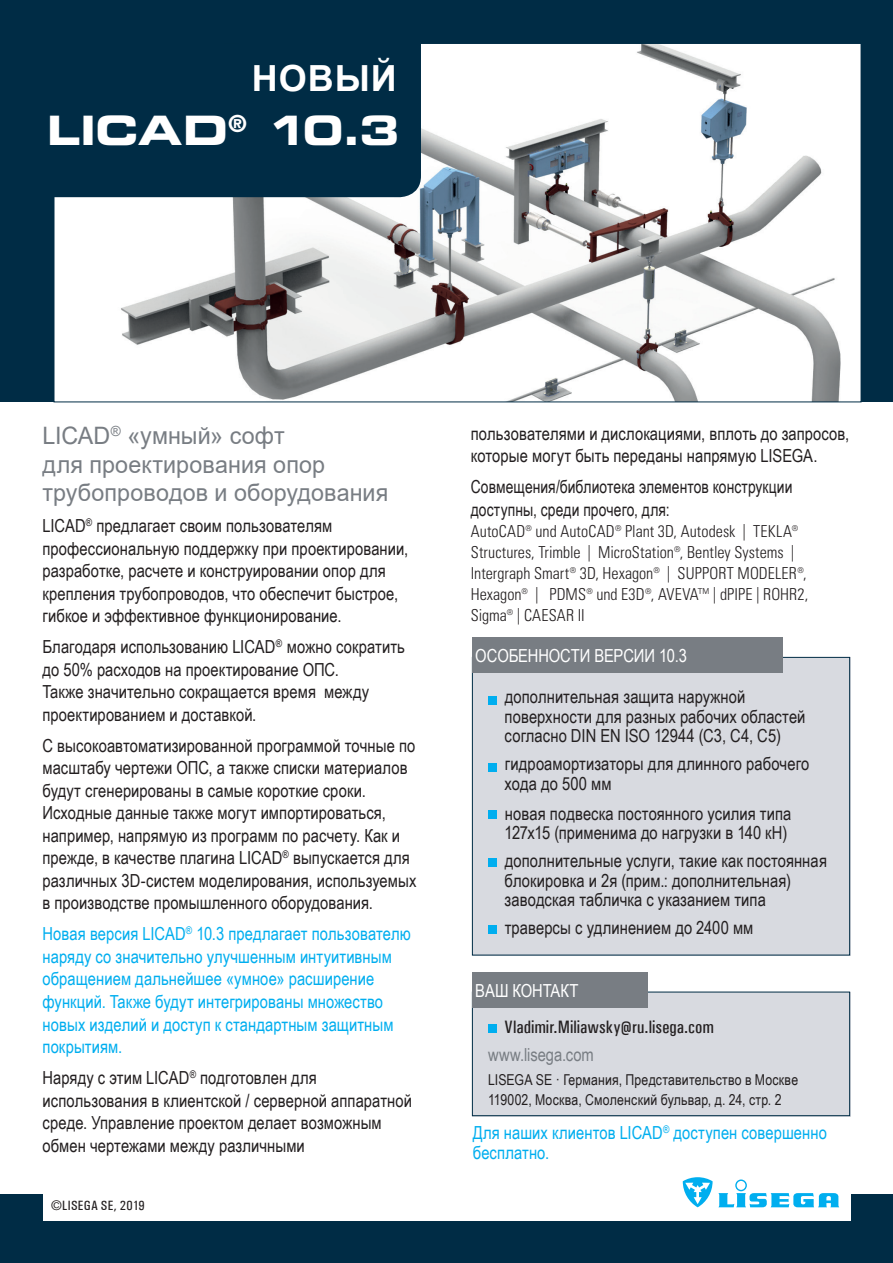
<style>
.page{position:relative;width:893px;height:1263px;background:#fff}
.page>*{position:absolute;margin:0;border:0;box-sizing:border-box;transform-origin:0 0}
.t1{font:40.5px "Eurostile LT Std Bold Ex 2";letter-spacing:-.01em;color:#fff}
.t2{font:700 36px "Arial";letter-spacing:.025em;color:#fff}
.t3{font:24px/28.5px "Arial";letter-spacing:.005em;color:#787d83}
.t4{font:18px/22.5px "Arial Narrow";letter-spacing:.005em;color:#231f20}
.t5{font:18px/22.5px "Arial Narrow";letter-spacing:.005em;color:#00aeef}
.t6{font:18px/22.5px "Arial Narrow";letter-spacing:.005em;color:#231f20;scale:.94 1}
.t7{font:500 condensed 18px "Univers";letter-spacing:.005em;color:#231f20}
.t8{font:18px "Arial Narrow";letter-spacing:-.005em;color:#fff}
.t9{font:18px "Arial Narrow";letter-spacing:-.005em;color:#787d83}
.t10{font:300 condensed 16.5px/21px "Univers LT Pro";letter-spacing:.005em;color:#231f20}
.t11{font:15px/19.5px "Arial Narrow";letter-spacing:.01em;color:#231f20}
.t12{font:500 condensed 13.5px "Univers";letter-spacing:.025em;color:#231f20}
.s1{font-family:"Meta LISEGA Normal Normal";font-weight:400;font-stretch:normal}
.s2{font-size:16.5px}
</style>
<div class="page">
<div style="left:0;top:1px;width:893px;height:401px;background:#002c45"></div>
<div style="left:0;top:1194px;width:893px;height:69px;background:#002c45"></div>
<div style="left:43px;top:1189px;width:807px;height:31px;background:#fff"></div>
<svg style="left:683px;top:1177px;width:156px;height:30px"></svg>
<div style="left:472px;top:992px;width:378px;height:124px;background:#d8dae0"></div>
<div style="left:472px;top:992px;width:378px;height:124px;border:1px solid #002c45"></div>
<div style="left:488px;top:1024px;width:9px;height:9px;background:#00aeef"></div>
<div style="left:472px;top:972px;width:176px;height:36px;background:#787d83"></div>
<div style="left:472px;top:657px;width:378px;height:298px;background:#d8dae0"></div>
<div style="left:488px;top:696px;width:9px;height:9px;background:#00aeef"></div>
<div style="left:488px;top:763px;width:9px;height:9px;background:#00aeef"></div>
<div style="left:488px;top:811px;width:9px;height:8px;background:#00aeef"></div>
<div style="left:488px;top:858px;width:9px;height:9px;background:#00aeef"></div>
<div style="left:488px;top:925px;width:9px;height:9px;background:#00aeef"></div>
<div style="left:472px;top:638px;width:310px;height:35px;background:#787d83"></div>
<img style="left:56px;top:45px;width:803px;height:355px">
<svg style="left:56px;top:45px;width:365px;height:152px"></svg>
<h2 class="t2" style="left:252px;top:53px;width:146px">НОВЫЙ</h2>
<h1 class="t1" style="left:47px;top:102px;width:354px">LICAD<sup>®</sup> 10.3</h1>
<h3 class="t3" style="left:43px;top:421px;width:347px">LICAD<sup>®</sup> «умный» софт<br>для проектирования опор трубопроводов и оборудования</h3>
<p class="t4" style="left:43px;top:514px;width:367px">LICAD<sup>®</sup> предлагает своим пользователям профессиональную поддержку при проектировании, разработке, расчете и конструировании опор для крепления трубопроводов, что обеспечит быстрое, гибкое и эффективное функционирование.</p>
<p class="t4" style="left:43px;top:635px;width:364px">Благодаря использованию LICAD<sup>®</sup> можно сократить до 50% расходов на проектирование ОПС.<br>Также значительно сокращается время между проектированием и доставкой.</p>
<p class="t4" style="left:43px;top:734px;width:375px">С высокоавтоматизированной программой точные по масштабу чертежи ОПС, а также списки материалов будут сгенерированы в самые короткие сроки.<br>Исходные данные также могут импортироваться, например, напрямую из программ по расчету. Как и прежде, в качестве плагина LICAD<sup>®</sup> выпускается для различных 3D-систем моделирования, используемых в производстве промышленного оборудования.</p>
<p class="t5" style="left:43px;top:922px;width:370px">Новая версия LICAD<sup>®</sup> 10.3 предлагает пользователю наряду со значительно улучшенным интуитивным обращением дальнейшее «умное» расширение функций. Также будут интегрированы множество новых изделий и доступ к стандартным защитным покрытиям.</p>
<p class="t4" style="left:43px;top:1066px;width:371px">Наряду с этим LICAD<sup>®</sup> подготовлен для использования в клиентской / серверной аппаратной среде. Управление проектом делает возможным обмен чертежами между различными</p>
<p class="t12" style="left:51px;top:1198px;width:95px"><span class="s1">©</span>LISEGA SE, 2019</p>
<p class="t4" style="left:471px;top:421px;width:380px">пользователями и дислокациями, вплоть до запросов, которые могут быть переданы напрямую LISEGA.</p>
<p class="t6" style="left:471px;top:475px;width:344px">Совмещения/библиотека элементов конструкции доступны, среди прочего, для:</p>
<p class="t10" style="left:471px;top:519px;width:339px">AutoCAD® und AutoCAD® Plant 3D, Autodesk | TEKLA® Structures, Trimble | MicroStation®, Bentley Systems | Intergraph Smart® 3D, Hexagon® | SUPPORT MODELER®, Hexagon® | PDMS® und E3D®, AVEVA™ | dPIPE | ROHR2, Sigma® | CAESAR II</p>
<p class="t8" style="left:475px;top:642px;width:213px">ОСОБЕННОСТИ ВЕРСИИ 10.3</p>
<p class="t4" style="left:505px;top:686px;width:302px;line-height:19.5px">дополнительная защита наружной поверхности для разных рабочих областей согласно DIN EN ISO 12944 (C3, C4, C5)</p>
<p class="t4" style="left:505px;top:753px;width:306px;line-height:19.5px">гидроамортизаторы для длинного рабочего хода до 500 мм</p>
<p class="t4" style="left:505px;top:803px;width:288px;line-height:19.5px">новая подвеска постоянного усилия типа<br>127x15 (применима до нагрузки в 140 кН)</p>
<p class="t4" style="left:505px;top:851px;width:324px;line-height:19.5px">дополнительные услуги, такие как постоянная блокировка и 2я (прим.: дополнительная) заводская табличка с указанием типа</p>
<p class="t4" style="left:505px;top:916px;width:250px">траверсы с удлинением до 2400 мм</p>
<p class="t8" style="left:475px;top:977px;width:105px">ВАШ КОНТАКТ</p>
<p class="t7" style="left:505px;top:1017px;width:211px">Vladimir.Miliawsky<span class="s2">@</span>ru.lisega.com</p>
<p class="t9" style="left:488px;top:1042px;width:107px">www.lisega.com</p>
<p class="t11" style="left:488px;top:1069px;width:312px">LISEGA SE · Германия, Представительство в Москве<br>119002, Москва, Смоленский бульвар, д. 24, стр. 2</p>
<p class="t5" style="left:473px;top:1122px;width:356px;line-height:19.5px">Для наших клиентов LICAD<sup>®</sup> доступен совершенно бесплатно.</p>
</div>
